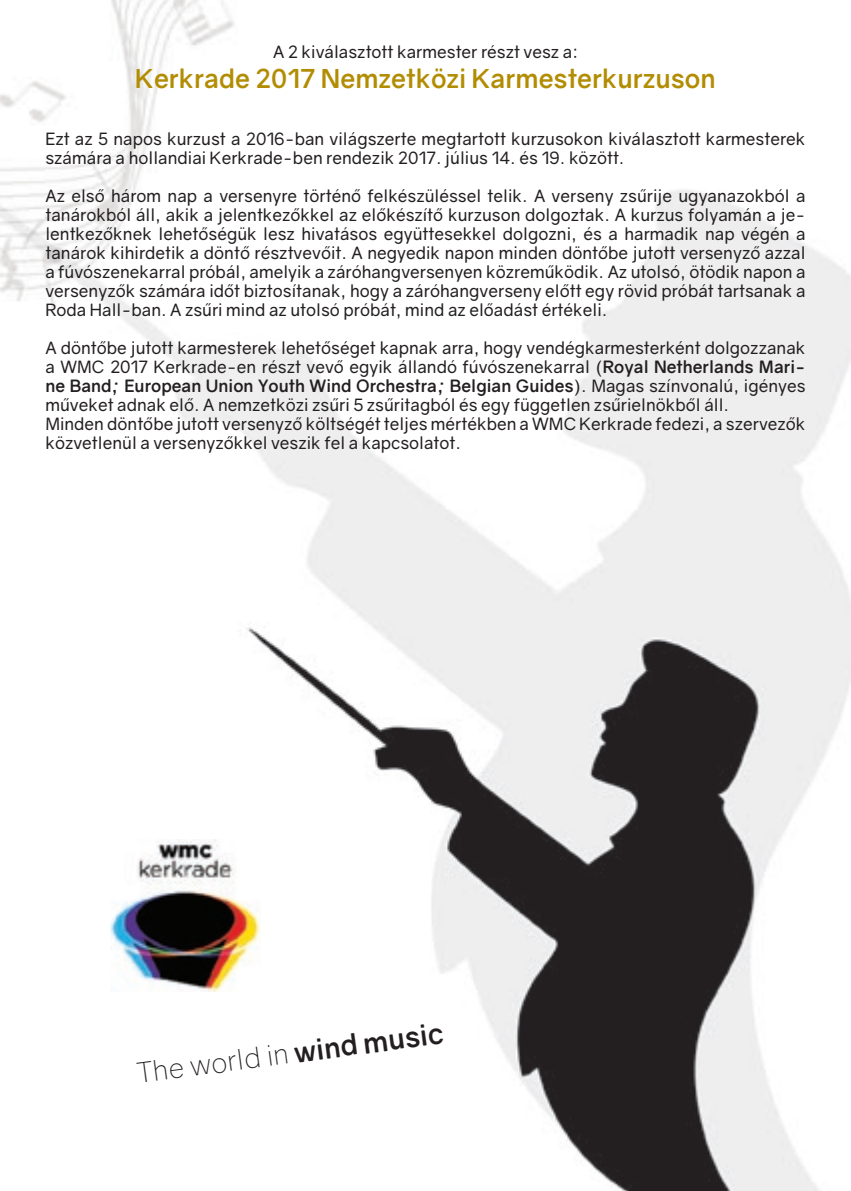
<style>
.page{position:relative;width:851px;height:1191px;background:#fff}
.page>*{position:absolute;margin:0;border:0;box-sizing:border-box;transform-origin:0 0}
.t1{font:300 28.2px "Gravity";color:#231f20}
.t2{font:700 26px "Gravity";color:#b28d03}
.t3{font:17px/19px "Gravity";color:#231f20}
.s1{font-weight:700}
</style>
<div class="page">
<img style="left:0;top:0;width:850px;height:1191px">
<img style="left:111px;top:839px;width:150px;height:152px">
<p class="t3" style="left:273px;top:42px;width:306px">A 2 kiválasztott karmester részt vesz a:</p>
<h2 class="t2" style="left:135px;top:63px;width:582px">Kerkrade 2017 Nemzetközi Karmesterkurzuson</h2>
<p class="t3" style="left:45px;top:129px;width:761px">Ezt az 5 napos kurzust a 2016-ban világszerte megtartott kurzusokon kiválasztott karmesterek számára a hollandiai Kerkrade-ben rendezik 2017. július 14. és 19. között.</p>
<p class="t3" style="left:45px;top:186px;width:761px;text-align:justify">Az első három nap a versenyre történő felkészüléssel telik. A verseny zsűrije ugyanazokból a tanárokból áll, akik a jelentkezőkkel az előkészítő kurzuson dolgoztak. A kurzus folyamán a je&shy;lentkezőknek lehetőségük lesz hivatásos együttesekkel dolgozni, és a harmadik nap végén a tanárok kihirdetik a döntő résztvevőit. A negyedik napon minden döntőbe jutott versenyző azzal a fúvószenekarral próbál, amelyik a záróhangversenyen közreműködik. Az utolsó, ötödik napon a versenyzők számára időt biztosítanak, hogy a záróhangverseny előtt egy rövid próbát tartsanak a Roda Hall-ban. A zsűri mind az utolsó próbát, mind az előadást értékeli.</p>
<p class="t3" style="left:45px;top:338px;width:761px">A döntőbe jutott karmesterek lehetőséget kapnak arra, hogy vendégkarmesterként dolgozzanak a WMC 2017 Kerkrade-en részt vevő egyik állandó fúvószenekarral (<span class="s1">Royal Netherlands Mari&shy;ne Band; European Union Youth Wind Orchestra; Belgian Guides</span>). Magas színvonalú, igényes műveket adnak elő. A nemzetközi zsűri 5 zsűritagból és egy független zsűrielnökből áll.<br>Minden döntőbe jutott versenyző költségét teljes mértékben a WMC Kerkrade fedezi, a szervezők közvetlenül a versenyzőkkel veszik fel a kapcsolatot.</p>
<h1 class="t1" style="left:135px;top:1055px;width:309px;rotate:-7deg">The world in <span class="s1">wind music</span></h1>
</div>
